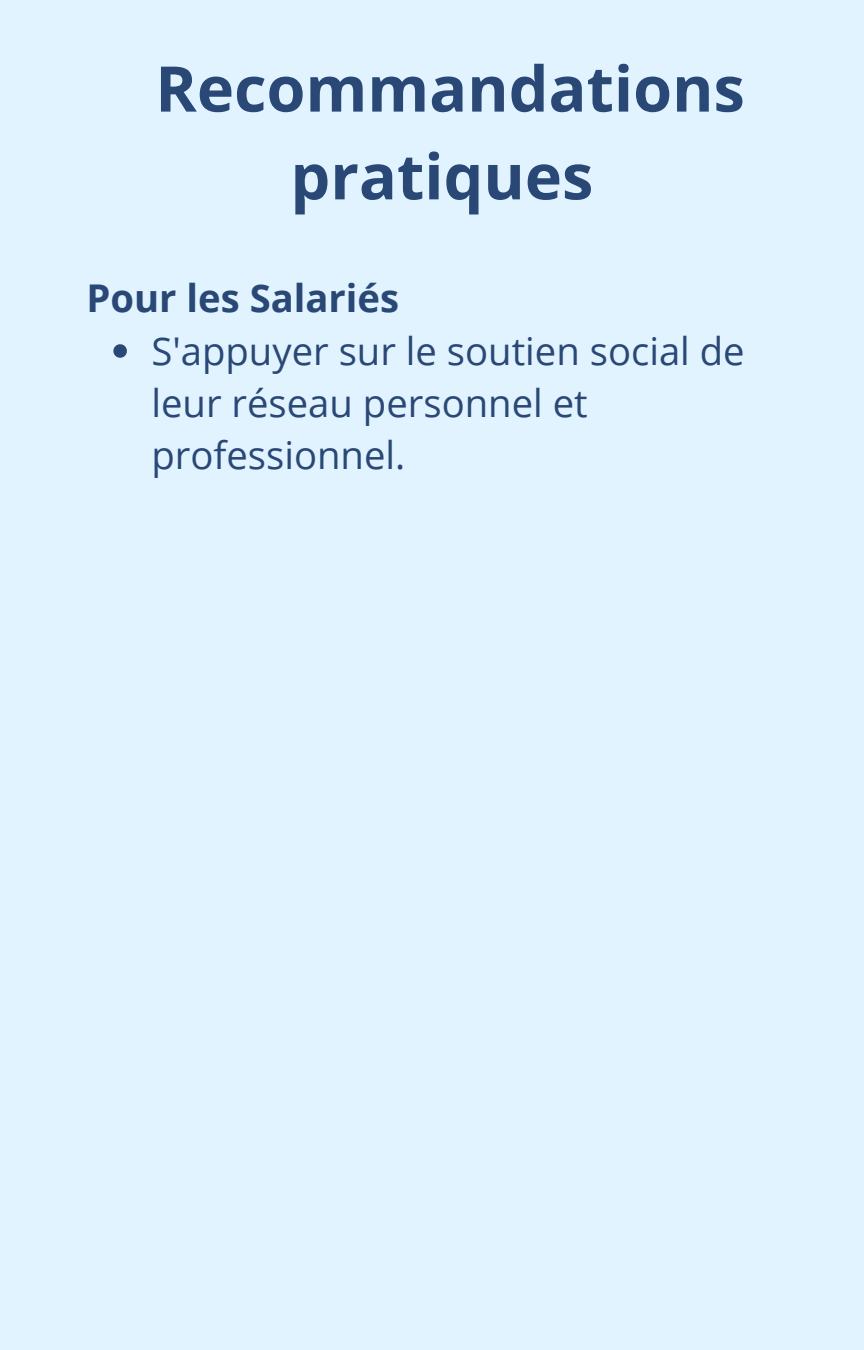
<style>
.page{position:relative;width:864px;height:1350px;background:#e1f3ff}
.page>*{position:absolute;margin:0;border:0;box-sizing:border-box;transform-origin:0 0}
.t1{font:700 63px/87.8px "Open Sans";color:#2a4876;text-align:center}
.t2{font:38.25px/52.2px "Open Sans";color:#2a4876}
.t3{font:700 38.25px "Open Sans";color:#2a4876}
</style>
<div class="page">
<svg style="left:113px;top:344px;width:14px;height:14px"></svg>
<h1 class="t1" style="left:155px;top:43px;width:591px">Recommandations pratiques</h1>
<h2 class="t3" style="left:86px;top:271px;width:314px">Pour les Salariés</h2>
<p class="t2" style="left:151px;top:324px;width:595px">S'appuyer sur le soutien social de leur réseau personnel et professionnel.</p>
</div>
